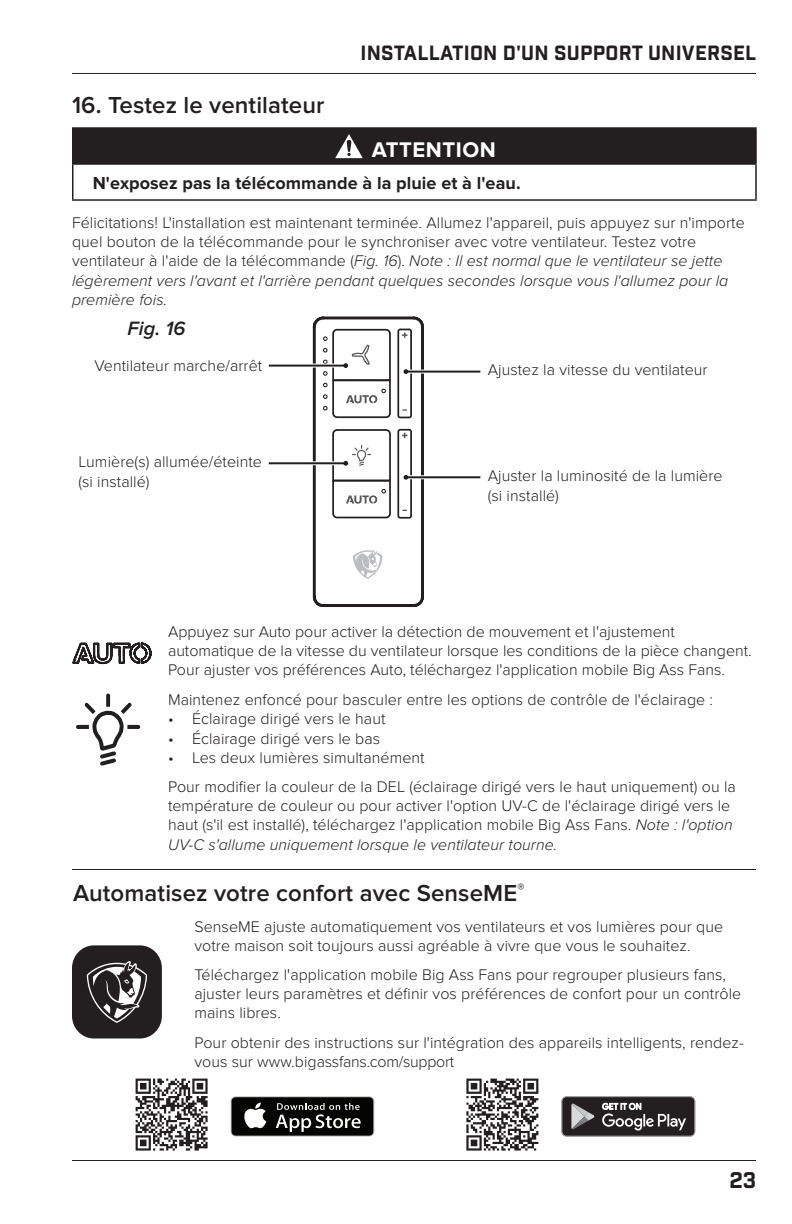
<style>
.page{position:relative;width:792px;height:1224px;background:#fff}
.page>*{position:absolute;margin:0;border:0;box-sizing:border-box;transform-origin:0 0}
.t1{font:600 24px "Proxima Nova";letter-spacing:.005em;color:#231f20}
.t2{font:700 22px "Proxima Nova";letter-spacing:.025em;color:#fff}
.t3{font:22px "Industry Inc Base";color:#231f20}
.t4{font:20px "Industry Inc Base";letter-spacing:.01em;color:#231f20}
.t5{font:italic 600 20px "Proxima Nova";color:#231f20}
.t6{font:700 18px "Proxima Nova";letter-spacing:.005em;color:#231f20}
.t7{font:300 16px/19.2px "Proxima Nova";letter-spacing:.005em;color:#231f20}
.s1{font-style:italic}
</style>
<div class="page">
<hr style="left:72px;top:1160px;width:684px;height:1px;background:#231f20">
<hr style="left:72px;top:73px;width:684px;height:1px;background:#231f20">
<div style="left:73px;top:128px;width:683px;height:36px;background:#231f20"></div>
<hr style="left:72px;top:127px;width:685px;height:2px;background:#231f20">
<hr style="left:755px;top:129px;width:2px;height:34px;background:#231f20">
<hr style="left:72px;top:163px;width:685px;height:2px;background:#231f20">
<hr style="left:755px;top:165px;width:2px;height:34px;background:#231f20">
<hr style="left:72px;top:199px;width:685px;height:2px;background:#231f20">
<svg style="left:335px;top:134px;width:28px;height:25px"></svg>
<svg style="left:72px;top:127px;width:169px;height:1010px"></svg>
<svg style="left:283px;top:464px;width:28px;height:1px"></svg>
<hr style="left:269px;top:462px;width:77px;height:2px;background:#231f20">
<svg style="left:295px;top:364px;width:16px;height:1px"></svg>
<hr style="left:269px;top:365px;width:77px;height:2px;background:#231f20">
<svg style="left:311px;top:316px;width:170px;height:292px"></svg>
<svg style="left:76px;top:694px;width:64px;height:72px"></svg>
<div style="left:125px;top:1072px;width:85px;height:85px;background:#fff"></div>
<svg style="left:231px;top:1096px;width:143px;height:40px"></svg>
<div style="left:232px;top:1097px;width:141px;height:39px;background:#040503;border-radius:4px"></div>
<svg style="left:244px;top:1103px;width:22px;height:25px"></svg>
<svg style="left:276px;top:1103px;width:85px;height:29px"></svg>
<svg style="left:136px;top:1079px;width:72px;height:72px"></svg>
<svg style="left:466px;top:1079px;width:72px;height:72px"></svg>
<svg style="left:562px;top:1096px;width:133px;height:40px;background:#4b4849"></svg>
<div style="left:72px;top:945px;width:90px;height:94px;background:#231f20;border-radius:22px"></div>
<svg style="left:87px;top:961px;width:60px;height:62px"></svg>
<hr style="left:72px;top:869px;width:684px;height:1px;background:#231f20">
<h1 class="t1" style="left:72px;top:91px;width:254px">16. Testez le ventilateur</h1>
<p class="t4" style="left:360px;top:41px;width:397px">INSTALLATION D'UN SUPPORT UNIVERSEL</p>
<h2 class="t2" style="left:372px;top:137px;width:126px">ATTENTION</h2>
<p class="t6" style="left:93px;top:173px;width:429px">N'exposez pas la télécommande à la pluie et à l'eau.</p>
<p class="t7" style="left:72px;top:213px;width:674px">Félicitations! L'installation est maintenant terminée. Allumez l'appareil, puis appuyez sur n'importe quel bouton de la télécommande pour le synchroniser avec votre ventilateur. Testez votre ventilateur à l'aide de la télécommande (<span class="s1">Fig. 16</span>). <span class="s1">Note : Il est normal que le ventilateur se jette légèrement vers l'avant et l'arrière pendant quelques secondes lorsque vous l'allumez pour la première fois.</span></p>
<p class="t5" style="left:128px;top:318px;width:59px">Fig. 16</p>
<p class="t7" style="left:94px;top:357px;width:169px">Ventilateur marche/arrêt</p>
<p class="t7" style="left:488px;top:361px;width:221px">Ajustez la vitesse du ventilateur</p>
<p class="t7" style="left:78px;top:453px;width:185px">Lumière(s) allumée/éteinte (si installé)</p>
<p class="t7" style="left:488px;top:467px;width:236px">Ajuster la luminosité de la lumière (si installé)</p>
<p class="t7" style="left:168px;top:622px;width:585px">Appuyez sur Auto pour activer la détection de mouvement et l'ajustement automatique de la vitesse du ventilateur lorsque les conditions de la pièce changent.<br>Pour ajuster vos préférences Auto, téléchargez l'application mobile Big Ass Fans.</p>
<p class="t7" style="left:168px;top:690px;width:547px">Maintenez enfoncé pour basculer entre les options de contrôle de l'éclairage :</p>
<p class="t7" style="left:168px;top:710px;width:219px">• Éclairage dirigé vers le haut</p>
<p class="t7" style="left:168px;top:729px;width:214px">• Éclairage dirigé vers le bas</p>
<p class="t7" style="left:168px;top:743px;width:569px;line-height:29.2px">• Les deux lumières simultanément<br>Pour modifier la couleur de la DEL (éclairage dirigé vers le haut uniquement) ou la</p>
<p class="t7" style="left:168px;top:796px;width:566px">température de couleur ou pour activer l'option UV-C de l'éclairage dirigé vers le haut (s'il est installé), téléchargez l'application mobile Big Ass Fans. <span class="s1">Note : l'option<br>UV-C s'allume uniquement lorsque le ventilateur tourne.</span></p>
<h1 class="t1" style="left:73px;top:879px;width:453px">Automatisez votre confort avec SenseME<sup>®</sup></h1>
<p class="t7" style="left:194px;top:917px;width:530px">SenseME ajuste automatiquement vos ventilateurs et vos lumières pour que votre maison soit toujours aussi agréable à vivre que vous le souhaitez.</p>
<p class="t7" style="left:194px;top:965px;width:548px">Téléchargez l'application mobile Big Ass Fans pour regrouper plusieurs fans, ajuster leurs paramètres et définir vos préférences de confort pour un contrôle mains libres.</p>
<p class="t7" style="left:194px;top:1033px;width:551px">Pour obtenir des instructions sur l'intégration des appareils intelligents, rendez&shy;vous sur www.bigassfans.com/support</p>
<h2 class="t3" style="left:729px;top:1167px;width:28px">23</h2>
</div>
